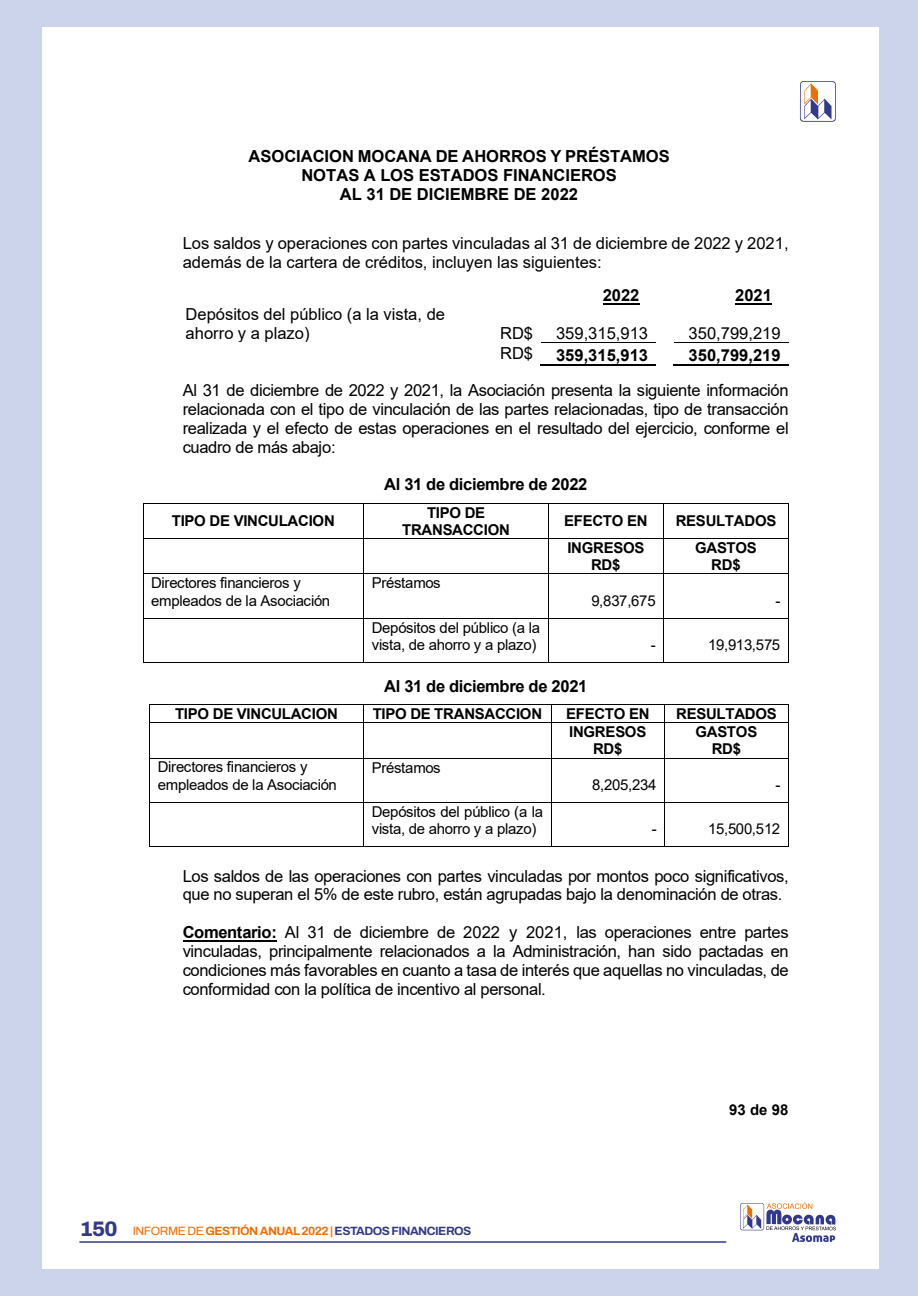
<style>
.page{position:relative;width:918px;height:1296px;background:#fff}
.page>*{position:absolute;margin:0;border:0;box-sizing:border-box;transform-origin:0 0}
.t1{font:16.5px/18.9px "Arial";letter-spacing:-.015em;color:#000}
.t2{font:700 16.5px/19px "Arial";letter-spacing:-.005em;color:#000;text-align:center}
.t3{font:700 16.5px "Arial";letter-spacing:-.025em;color:#000}
.t4{font:15px/17.2px "Arial";letter-spacing:-.015em;color:#000}
.t5{font:700 15px/17.2px "Arial";letter-spacing:-.02em;color:#000;text-align:center}
.t6{font:700 12px "Archivo";letter-spacing:-.04em;color:#323988}
.s1{font-weight:700}
.s2{font-weight:800;font-size:21px}
.s3{font-weight:400;color:#ed7004}
.s4{color:#ed7004}
</style>
<div class="page">
<svg style="left:800px;top:81px;width:36px;height:41px"></svg>
<svg style="left:740px;top:1202px;width:96px;height:40px"></svg>
<hr style="left:80px;top:1241px;width:646px;height:2px;background:#323988">
<div style="left:0;top:0;width:41px;height:1296px;background:#ccd4eb"></div>
<div style="left:17px;top:0;width:901px;height:27px;background:#ccd4eb"></div>
<div style="left:879px;top:0;width:39px;height:1296px;background:#ccd4eb"></div>
<div style="left:17px;top:1269px;width:901px;height:27px;background:#ccd4eb"></div>
<hr style="left:603px;top:303px;width:36px;height:2px;background:#000">
<hr style="left:735px;top:303px;width:37px;height:2px;background:#000">
<hr style="left:541px;top:343px;width:115px;height:1px;background:#000">
<hr style="left:674px;top:343px;width:115px;height:1px;background:#000">
<hr style="left:540px;top:366px;width:116px;height:1px;background:#000">
<hr style="left:540px;top:364px;width:116px;height:1px;background:#000">
<hr style="left:673px;top:366px;width:116px;height:1px;background:#000">
<hr style="left:673px;top:364px;width:116px;height:1px;background:#000">
<hr style="left:143px;top:503px;width:220px;height:1px;background:#000">
<hr style="left:363px;top:503px;width:425px;height:1px;background:#000">
<hr style="left:143px;top:504px;width:1px;height:34px;background:#000">
<hr style="left:363px;top:504px;width:1px;height:34px;background:#000">
<hr style="left:548px;top:504px;width:1px;height:34px;background:#000">
<hr style="left:663px;top:504px;width:1px;height:34px;background:#000">
<hr style="left:788px;top:504px;width:1px;height:34px;background:#000">
<hr style="left:143px;top:538px;width:220px;height:1px;background:#000">
<hr style="left:363px;top:538px;width:425px;height:1px;background:#000">
<hr style="left:143px;top:539px;width:1px;height:34px;background:#000">
<hr style="left:363px;top:539px;width:1px;height:34px;background:#000">
<hr style="left:548px;top:539px;width:1px;height:34px;background:#000">
<hr style="left:663px;top:539px;width:1px;height:34px;background:#000">
<hr style="left:788px;top:539px;width:1px;height:34px;background:#000">
<hr style="left:143px;top:573px;width:220px;height:1px;background:#000">
<hr style="left:363px;top:573px;width:425px;height:1px;background:#000">
<hr style="left:143px;top:574px;width:1px;height:44px;background:#000">
<hr style="left:363px;top:574px;width:1px;height:44px;background:#000">
<hr style="left:548px;top:574px;width:1px;height:44px;background:#000">
<hr style="left:663px;top:574px;width:1px;height:44px;background:#000">
<hr style="left:788px;top:574px;width:1px;height:44px;background:#000">
<hr style="left:143px;top:618px;width:220px;height:1px;background:#000">
<hr style="left:363px;top:618px;width:425px;height:1px;background:#000">
<hr style="left:143px;top:618px;width:1px;height:45px;background:#000">
<hr style="left:143px;top:662px;width:220px;height:1px;background:#000">
<hr style="left:363px;top:618px;width:1px;height:45px;background:#000">
<hr style="left:364px;top:662px;width:184px;height:1px;background:#000">
<hr style="left:548px;top:618px;width:1px;height:45px;background:#000">
<hr style="left:549px;top:662px;width:114px;height:1px;background:#000">
<hr style="left:663px;top:618px;width:1px;height:45px;background:#000">
<hr style="left:664px;top:662px;width:124px;height:1px;background:#000">
<hr style="left:788px;top:618px;width:1px;height:45px;background:#000">
<hr style="left:150px;top:705px;width:213px;height:1px;background:#000">
<hr style="left:363px;top:705px;width:425px;height:1px;background:#000">
<svg style="left:363px;top:706px;width:1px;height:17px"></svg>
<svg style="left:551px;top:706px;width:1px;height:17px"></svg>
<svg style="left:664px;top:706px;width:1px;height:17px"></svg>
<svg style="left:149px;top:705px;width:1px;height:18px"></svg>
<hr style="left:150px;top:723px;width:213px;height:1px;background:#000">
<hr style="left:363px;top:723px;width:425px;height:1px;background:#000">
<svg style="left:788px;top:705px;width:1px;height:18px"></svg>
<hr style="left:149px;top:723px;width:1px;height:35px;background:#000">
<hr style="left:363px;top:723px;width:1px;height:35px;background:#000">
<hr style="left:551px;top:723px;width:1px;height:35px;background:#000">
<hr style="left:664px;top:723px;width:1px;height:35px;background:#000">
<hr style="left:788px;top:723px;width:1px;height:35px;background:#000">
<hr style="left:150px;top:758px;width:213px;height:1px;background:#000">
<hr style="left:363px;top:758px;width:425px;height:1px;background:#000">
<hr style="left:149px;top:758px;width:1px;height:44px;background:#000">
<hr style="left:363px;top:758px;width:1px;height:44px;background:#000">
<hr style="left:551px;top:758px;width:1px;height:44px;background:#000">
<hr style="left:664px;top:758px;width:1px;height:44px;background:#000">
<hr style="left:788px;top:758px;width:1px;height:44px;background:#000">
<hr style="left:150px;top:802px;width:213px;height:1px;background:#000">
<hr style="left:363px;top:802px;width:425px;height:1px;background:#000">
<hr style="left:149px;top:803px;width:1px;height:44px;background:#000">
<hr style="left:150px;top:846px;width:213px;height:1px;background:#000">
<hr style="left:363px;top:803px;width:1px;height:44px;background:#000">
<hr style="left:364px;top:846px;width:187px;height:1px;background:#000">
<hr style="left:551px;top:803px;width:1px;height:44px;background:#000">
<hr style="left:551px;top:846px;width:113px;height:1px;background:#000">
<hr style="left:664px;top:803px;width:1px;height:44px;background:#000">
<hr style="left:665px;top:846px;width:123px;height:1px;background:#000">
<hr style="left:788px;top:803px;width:1px;height:44px;background:#000">
<hr style="left:183px;top:940px;width:94px;height:2px;background:#000">
<p class="t2" style="left:248px;top:146px;width:423px">ASOCIACION MOCANA DE AHORROS Y PRÉSTAMOS<br>NOTAS A LOS ESTADOS FINANCIEROS<br>AL 31 DE DICIEMBRE DE 2022</p>
<p class="t1" style="left:183px;top:234px;width:607px">Los saldos y operaciones con partes vinculadas al 31 de diciembre de 2022 y 2021, además de la cartera de créditos, incluyen las siguientes:</p>
<p class="t2" style="left:603px;top:286px;width:38px">2022</p>
<p class="t2" style="left:735px;top:286px;width:38px">2021</p>
<p class="t1" style="left:186px;top:305px;width:261px">Depósitos del público (a la vista, de ahorro y a plazo)</p>
<p class="t1" style="left:500px;top:324px;width:34px">RD$</p>
<p class="t1" style="left:556px;top:324px;width:94px">359,315,913</p>
<p class="t1" style="left:689px;top:324px;width:94px">350,799,219</p>
<p class="t1" style="left:500px;top:343px;width:34px">RD$</p>
<p class="t2" style="left:556px;top:345px;width:94px">359,315,913</p>
<p class="t2" style="left:689px;top:345px;width:94px">350,799,219</p>
<p class="t1" style="left:183px;top:380px;width:607px;text-align:justify">Al 31 de diciembre de 2022 y 2021, la Asociación presenta la siguiente información relacionada con el tipo de vinculación de las partes relacionadas, tipo de transacción realizada y el efecto de estas operaciones en el resultado del ejercicio, conforme el cuadro de más abajo:</p>
<p class="t3" style="left:384px;top:473px;width:205px">Al 31 de diciembre de 2022</p>
<p class="t5" style="left:172px;top:513px;width:164px">TIPO DE VINCULACION</p>
<p class="t5" style="left:402px;top:504px;width:109px">TIPO DE<br>TRANSACCION</p>
<p class="t5" style="left:564px;top:513px;width:85px">EFECTO EN</p>
<p class="t5" style="left:676px;top:513px;width:102px">RESULTADOS</p>
<p class="t5" style="left:567px;top:539px;width:79px">INGRESOS<br>RD$</p>
<p class="t5" style="left:695px;top:539px;width:63px">GASTOS<br>RD$</p>
<p class="t4" style="left:151px;top:574px;width:181px">Directores financieros y empleados de la Asociación</p>
<p class="t4" style="left:372px;top:574px;width:70px">Préstamos</p>
<p class="t4" style="left:591px;top:592px;width:66px">9,837,675</p>
<p class="t4" style="left:775px;top:592px;width:6px">-</p>
<p class="t4" style="left:372px;top:619px;width:170px">Depósitos del público (a la vista, de ahorro y a plazo)</p>
<p class="t3" style="left:384px;top:675px;width:205px">Al 31 de diciembre de 2021</p>
<p class="t4" style="left:651px;top:636px;width:6px">-</p>
<p class="t4" style="left:708px;top:636px;width:74px">19,913,575</p>
<p class="t5" style="left:175px;top:706px;width:164px">TIPO DE VINCULACION</p>
<p class="t5" style="left:373px;top:706px;width:171px">TIPO DE TRANSACCION</p>
<p class="t5" style="left:566px;top:706px;width:85px">EFECTO EN</p>
<p class="t5" style="left:676px;top:706px;width:102px">RESULTADOS</p>
<p class="t5" style="left:569px;top:724px;width:79px">INGRESOS<br>RD$</p>
<p class="t5" style="left:695px;top:724px;width:63px">GASTOS<br>RD$</p>
<p class="t4" style="left:158px;top:758px;width:181px">Directores financieros y empleados de la Asociación</p>
<p class="t4" style="left:372px;top:759px;width:70px">Préstamos</p>
<p class="t4" style="left:592px;top:776px;width:66px">8,205,234</p>
<p class="t4" style="left:775px;top:776px;width:6px">-</p>
<p class="t4" style="left:372px;top:803px;width:173px">Depósitos del público (a la vista, de ahorro y a plazo)</p>
<p class="t4" style="left:652px;top:820px;width:6px">-</p>
<p class="t4" style="left:708px;top:820px;width:74px">15,500,512</p>
<p class="t1" style="left:183px;top:866px;width:607px">Los saldos de las operaciones con partes vinculadas por montos poco significativos, que no superan el 5% de este rubro, están agrupadas bajo la denominación de otras.</p>
<p class="t1" style="left:183px;top:923px;width:608px;text-align:justify"><span class="s1">Comentario:</span> Al 31 de diciembre de 2022 y 2021, las operaciones entre partes vinculadas, principalmente relacionados a la Administración, han sido pactadas en condiciones más favorables en cuanto a tasa de interés que aquellas no vinculadas, de conformidad con la política de incentivo al personal.</p>
<p class="t6" style="left:80px;top:1222px;width:393px"><span class="s2">150</span> <span class="s3">INFORME DE</span> <span class="s4">GESTIÓN ANUAL 2022 |</span> ESTADOS FINANCIEROS</p>
<p class="t5" style="left:729px;top:1101px;width:61px">93 de 98</p>
</div>
